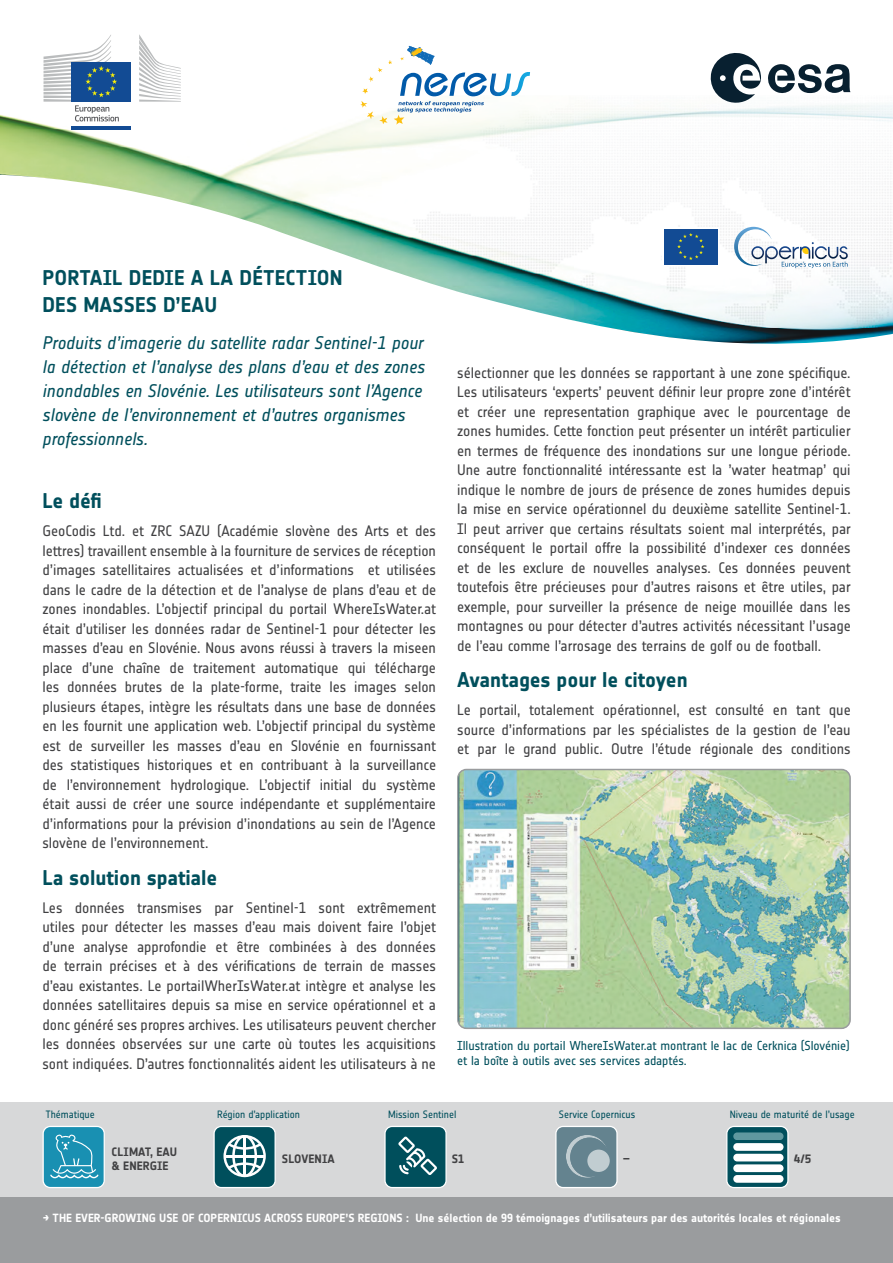
<style>
.page{position:relative;width:893px;height:1263px;background:#fff}
.page>*{position:absolute;margin:0;border:0;box-sizing:border-box;transform-origin:0 0}
.t1{font:700 21px/27px "Notes Esa";color:#004f5c}
.t2{font:italic 18px/24px "Notes Esa";letter-spacing:-.005em;color:#004f5c}
.t3{font:15px/19.5px "Notes Esa";letter-spacing:-.005em;color:#414143;text-align:justify}
.t4{font:12.75px/15.3px "Notes Esa";letter-spacing:-.005em;color:#004f5c}
.t5{font:700 12px/14.4px "Notes Esa";letter-spacing:.01em;color:#414143}
.t6{font:700 11.7px "Notes Esa";letter-spacing:-.005em;color:#fff}
.t7{font:10.5px "Notes Esa";letter-spacing:-.005em;color:#004f5c}
</style>
<div class="page">
<svg style="left:0;top:95px;width:893px;height:80px"></svg>
<img style="left:6px;top:175px;width:887px;height:169px">
<svg style="left:768px;top:64px;width:82px;height:30px"></svg>
<svg style="left:708px;top:53px;width:53px;height:51px"></svg>
<div style="left:0;top:1102px;width:893px;height:96px;background:#d7d8d9"></div>
<div style="left:385px;top:1126px;width:61px;height:61px;background:#004f5c;border-radius:7px"></div>
<svg style="left:398px;top:1136px;width:39px;height:39px"></svg>
<div style="left:384px;top:1126px;width:63px;height:62px;border:1px solid #fff;border-radius:7px"></div>
<div style="left:556px;top:1126px;width:61px;height:61px;background:#64838f;border-radius:7px"></div>
<svg style="left:566px;top:1135px;width:40px;height:43px"></svg>
<div style="left:587px;top:1149px;width:23px;height:23px;background:#c1cdd1;border-radius:50%"></div>
<div style="left:555px;top:1126px;width:63px;height:62px;border:1px solid #fff;border-radius:7px"></div>
<div style="left:214px;top:1126px;width:61px;height:61px;background:#004f5c;border-radius:7px"></div>
<svg style="left:223px;top:1135px;width:43px;height:42px"></svg>
<div style="left:213px;top:1126px;width:63px;height:62px;border:1px solid #fff;border-radius:7px"></div>
<div style="left:727px;top:1126px;width:61px;height:61px;background:#004f5c;border-radius:7px"></div>
<div style="left:733px;top:1132px;width:50px;height:8px;background:#5f989f"></div>
<div style="left:733px;top:1143px;width:50px;height:8px;background:#fff;border-radius:4px"></div>
<div style="left:733px;top:1154px;width:50px;height:7px;background:#fff;border-radius:4px"></div>
<div style="left:733px;top:1164px;width:50px;height:8px;background:#fff;border-radius:4px"></div>
<div style="left:733px;top:1175px;width:50px;height:8px;background:#fff;border-radius:4px"></div>
<div style="left:726px;top:1126px;width:63px;height:62px;border:1px solid #fff;border-radius:7px"></div>
<div style="left:0;top:1198px;width:893px;height:65px;background:#9a9c9e"></div>
<div style="left:72px;top:100px;width:59px;height:27px;background:#fff"></div>
<div style="left:72px;top:62px;width:59px;height:40px;background:#124b94"></div>
<hr style="left:72px;top:126px;width:59px;height:3px;background:#124b94">
<svg style="left:139px;top:34px;width:42px;height:68px"></svg>
<svg style="left:44px;top:35px;width:75px;height:86px"></svg>
<svg style="left:360px;top:45px;width:170px;height:80px"></svg>
<svg style="left:734px;top:227px;width:114px;height:41px"></svg>
<div style="left:663px;top:228px;width:56px;height:38px;background:#fff"></div>
<div style="left:664px;top:229px;width:54px;height:36px;background:#124b94"></div>
<svg style="left:677px;top:233px;width:27px;height:27px"></svg>
<img style="left:459px;top:769px;width:391px;height:257px">
<div style="left:457px;top:769px;width:394px;height:260px;border:2px solid #9a9c9e;border-radius:9px"></div>
<div style="left:43px;top:1126px;width:61px;height:61px;background:#1990b2;border-radius:7px"></div>
<svg style="left:50px;top:1134px;width:49px;height:44px"></svg>
<div style="left:43px;top:1126px;width:62px;height:62px;border:1px solid #fff;border-radius:7px"></div>
<h1 class="t1" style="left:42px;top:266px;width:302px">PORTAIL DEDIE A LA DÉTECTION<br>DES MASSES D’EAU</h1>
<p class="t2" style="left:42px;top:332px;width:384px">Produits d’imagerie du satellite radar Sentinel-1 pour la détection et l’analyse des plans d’eau et des zones inondables en Slovénie. Les utilisateurs sont l’Agence slovène de l’environnement et d’autres organismes professionnels.</p>
<h1 class="t1" style="left:43px;top:489px;width:61px">Le défi</h1>
<p class="t3" style="left:43px;top:522px;width:395px">GeoCodis Ltd. et ZRC SAZU (Académie slovène des Arts et des lettres) travaillent ensemble à la fourniture de services de réception d’images satellitaires actualisées et d’informations et utilisées dans le cadre de la détection et de l’analyse de plans d’eau et de zones inondables. L’objectif principal du portail WhereIsWater.at était d’utiliser les données radar de Sentinel-1 pour détecter les masses d’eau en Slovénie. Nous avons réussi à travers la miseen place d’une chaîne de traitement automatique qui télécharge les données brutes de la plate-forme, traite les images selon plusieurs étapes, intègre les résultats dans une base de données en les fournit une application web. L’objectif principal du système est de surveiller les masses d’eau en Slovénie en fournissant des statistiques historiques et en contribuant à la surveillance de l’environnement hydrologique. L’objectif initial du système était aussi de créer une source indépendante et supplémentaire d’informations pour la prévision d’inondations au sein de l’Agence slovène de l’environnement.</p>
<h1 class="t1" style="left:43px;top:865px;width:176px">La solution spatiale</h1>
<p class="t3" style="left:43px;top:899px;width:395px">Les données transmises par Sentinel-1 sont extrêmement utiles pour détecter les masses d’eau mais doivent faire l’objet d’une analyse approfondie et être combinées à des données de terrain précises et à des vérifications de terrain de masses d’eau existantes. Le portailWherIsWater.at intègre et analyse les données satellitaires depuis sa mise en service opérationnel et a donc généré ses propres archives. Les utilisateurs peuvent chercher les données observées sur une carte où toutes les acquisitions sont indiquées. D’autres fonctionnalités aident les utilisateurs à ne</p>
<p class="t3" style="left:457px;top:364px;width:395px">sélectionner que les données se rapportant à une zone spécifique.<br>Les utilisateurs ‘experts’ peuvent définir leur propre zone d’intérêt et créer une representation graphique avec le pourcentage de zones humides. Cette fonction peut présenter un intérêt particulier en termes de fréquence des inondations sur une longue période.<br>Une autre fonctionnalité intéressante est la ’water heatmap’ qui indique le nombre de jours de présence de zones humides depuis la mise en service opérationnel du deuxième satellite Sentinel-1.<br>Il peut arriver que certains résultats soient mal interprétés, par conséquent le portail offre la possibilité d’indexer ces données et de les exclure de nouvelles analyses. Ces données peuvent toutefois être précieuses pour d’autres raisons et être utiles, par exemple, pour surveiller la présence de neige mouillée dans les montagnes ou pour détecter d’autres activités nécessitant l’usage de l’eau comme l’arrosage des terrains de golf ou de football.</p>
<h1 class="t1" style="left:457px;top:668px;width:232px">Avantages pour le citoyen</h1>
<p class="t3" style="left:457px;top:701px;width:395px">Le portail, totalement opérationnel, est consulté en tant que source d’informations par les spécialistes de la gestion de l’eau et par le grand public. Outre l’étude régionale des conditions</p>
<p class="t4" style="left:457px;top:1039px;width:394px">Illustration du portail WhereIsWater.at montrant le lac de Cerknica (Slovénie) et la boîte à outils avec ses services adaptés.</p>
<p class="t7" style="left:45px;top:1110px;width:51px">Thématique</p>
<p class="t7" style="left:217px;top:1110px;width:84px">Région d’application</p>
<p class="t7" style="left:388px;top:1110px;width:70px">Mission Sentinel</p>
<p class="t7" style="left:559px;top:1110px;width:78px">Service Copernicus</p>
<p class="t7" style="left:730px;top:1110px;width:126px">Niveau de maturité de l’usage</p>
<p class="t5" style="left:112px;top:1145px;width:67px">CLIMAT, EAU &amp; ENERGIE</p>
<p class="t5" style="left:282px;top:1152px;width:54px">SLOVENIA</p>
<p class="t5" style="left:452px;top:1152px;width:14px">S1</p>
<p class="t5" style="left:794px;top:1152px;width:19px">4/5</p>
<p class="t5" style="left:623px;top:1152px;width:9px">–</p>
<p class="t6" style="left:43px;top:1213px;width:799px">→ THE EVER-GROWING USE OF COPERNICUS ACROSS EUROPE’S REGIONS : Une sélection de 99 témoignages d’utilisateurs par des autorités locales et régionales</p>
</div>
